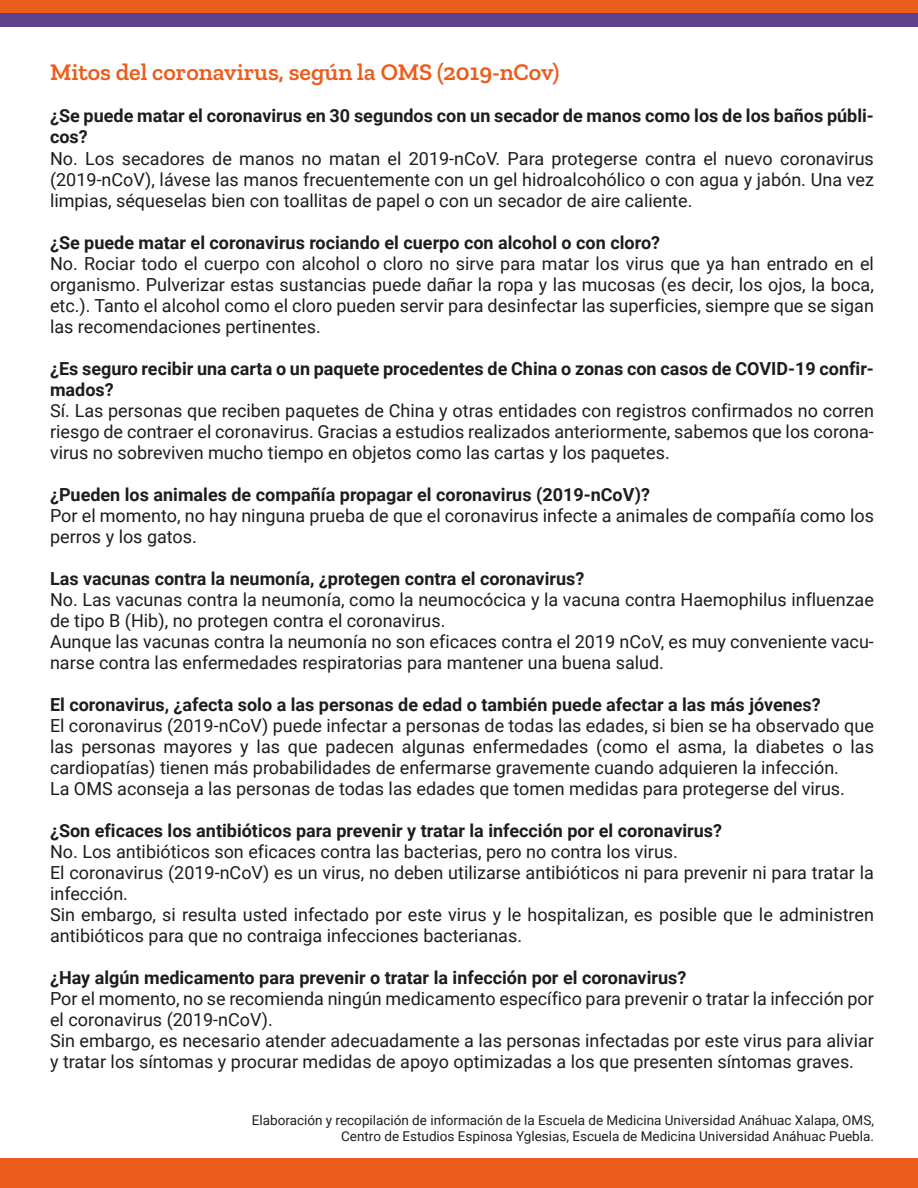
<style>
.page{position:relative;width:918px;height:1188px;background:#fff}
.page>*{position:absolute;margin:0;border:0;box-sizing:border-box;transform-origin:0 0}
.t1{font:600 24px "Zilla Slab";color:#eb5c1d}
.t2{font:18px/21px "Roboto";color:#1d1d1b}
.t3{font:700 18px/21px "Roboto";color:#1d1d1b}
.t4{font:13.5px/16.5px "Roboto";color:#1d1d1b;text-align:right}
</style>
<div class="page">
<div style="left:1px;top:0;width:917px;height:14px;background:#eb5c1d"></div>
<div style="left:1px;top:13px;width:917px;height:14px;background:#5c428d"></div>
<div style="left:1px;top:1159px;width:917px;height:29px;background:#eb5c1d"></div>
<h1 class="t1" style="left:50px;top:59px;width:511px">Mitos del coronavirus, según la OMS (2019-nCov)</h1>
<p class="t3" style="left:50px;top:105px;width:825px">¿Se puede matar el coronavirus en 30 segundos con un secador de manos como los de los baños públi&shy;cos?</p>
<p class="t2" style="left:50px;top:147px;width:825px;text-align:justify">No. Los secadores de manos no matan el 2019-nCoV. Para protegerse contra el nuevo coronavirus (2019-nCoV), lávese las manos frecuentemente con un gel hidroalcohólico o con agua y jabón. Una vez limpias, séqueselas bien con toallitas de papel o con un secador de aire caliente.</p>
<p class="t3" style="left:50px;top:231px;width:612px">¿Se puede matar el coronavirus rociando el cuerpo con alcohol o con cloro?</p>
<p class="t2" style="left:50px;top:252px;width:825px;text-align:justify">No. Rociar todo el cuerpo con alcohol o cloro no sirve para matar los virus que ya han entrado en el organismo. Pulverizar estas sustancias puede dañar la ropa y las mucosas (es decir, los ojos, la boca, etc.). Tanto el alcohol como el cloro pueden servir para desinfectar las superficies, siempre que se sigan las recomendaciones pertinentes.</p>
<p class="t3" style="left:50px;top:357px;width:825px">¿Es seguro recibir una carta o un paquete procedentes de China o zonas con casos de COVID-19 confir&shy;mados?</p>
<p class="t2" style="left:50px;top:399px;width:825px;text-align:justify">Sí. Las personas que reciben paquetes de China y otras entidades con registros confirmados no corren riesgo de contraer el coronavirus. Gracias a estudios realizados anteriormente, sabemos que los corona&shy;virus no sobreviven mucho tiempo en objetos como las cartas y los paquetes.</p>
<p class="t3" style="left:50px;top:483px;width:601px">¿Pueden los animales de compañía propagar el coronavirus (2019-nCoV)?</p>
<p class="t2" style="left:50px;top:504px;width:825px">Por el momento, no hay ninguna prueba de que el coronavirus infecte a animales de compañía como los perros y los gatos.</p>
<p class="t3" style="left:50px;top:567px;width:536px">Las vacunas contra la neumonía, ¿protegen contra el coronavirus?</p>
<p class="t2" style="left:50px;top:588px;width:825px">No. Las vacunas contra la neumonía, como la neumocócica y la vacuna contra Haemophilus influenzae de tipo B (Hib), no protegen contra el coronavirus.<br>Aunque las vacunas contra la neumonía no son eficaces contra el 2019 nCoV, es muy conveniente vacu&shy;narse contra las enfermedades respiratorias para mantener una buena salud.</p>
<p class="t3" style="left:50px;top:693px;width:772px">El coronavirus, ¿afecta solo a las personas de edad o también puede afectar a las más jóvenes?</p>
<p class="t2" style="left:50px;top:714px;width:825px">El coronavirus (2019-nCoV) puede infectar a personas de todas las edades, si bien se ha observado que las personas mayores y las que padecen algunas enfermedades (como el asma, la diabetes o las cardiopatías) tienen más probabilidades de enfermarse gravemente cuando adquieren la infección.<br>La OMS aconseja a las personas de todas las edades que tomen medidas para protegerse del virus.</p>
<p class="t3" style="left:50px;top:819px;width:674px">¿Son eficaces los antibióticos para prevenir y tratar la infección por el coronavirus?</p>
<p class="t2" style="left:50px;top:840px;width:825px">No. Los antibióticos son eficaces contra las bacterias, pero no contra los virus.<br>El coronavirus (2019-nCoV) es un virus, no deben utilizarse antibióticos ni para prevenir ni para tratar la infección.<br>Sin embargo, si resulta usted infectado por este virus y le hospitalizan, es posible que le administren antibióticos para que no contraiga infecciones bacterianas.</p>
<p class="t3" style="left:50px;top:966px;width:638px">¿Hay algún medicamento para prevenir o tratar la infección por el coronavirus?</p>
<p class="t2" style="left:50px;top:987px;width:825px">Por el momento, no se recomienda ningún medicamento específico para prevenir o tratar la infección por el coronavirus (2019-nCoV).<br>Sin embargo, es necesario atender adecuadamente a las personas infectadas por este virus para aliviar y tratar los síntomas y procurar medidas de apoyo optimizadas a los que presenten síntomas graves.</p>
<p class="t4" style="left:252px;top:1111px;width:624px">Elaboración y recopilación de información de la Escuela de Medicina Universidad Anáhuac Xalapa, OMS,<br>Centro de Estudios Espinosa Yglesias, Escuela de Medicina Universidad Anáhuac Puebla.</p>
</div>
